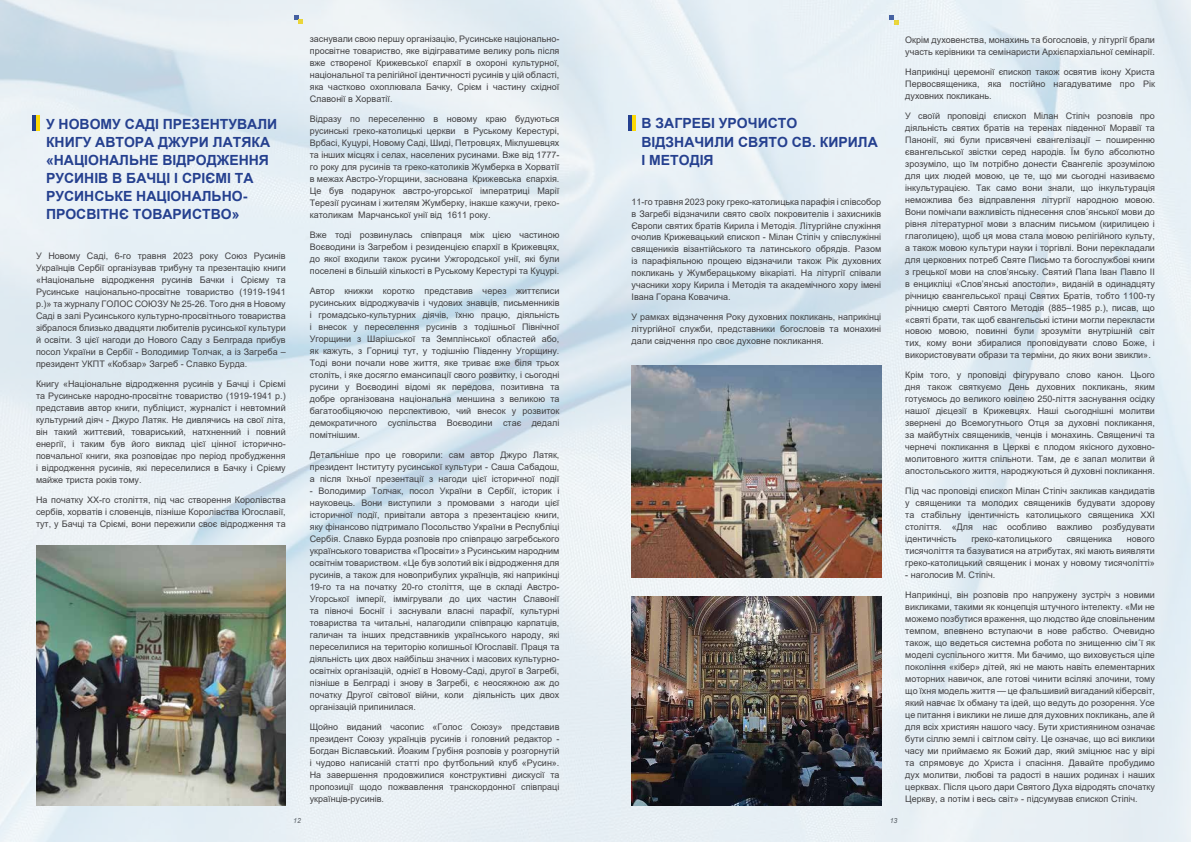
<style>
.page{position:relative;width:1191px;height:842px;background:#fff}
.page>*{position:absolute;margin:0;border:0;box-sizing:border-box;transform-origin:0 0}
.t1{font:700 14px/18px "Arial";color:#25408f}
.t2{font:9px/12px "Arial";color:#414042;text-align:justify}
.t3{font:italic 7px "Arial";color:#414042}
</style>
<div class="page">
<img style="left:0;top:0;width:1191px;height:842px">
<img style="left:36px;top:545px;width:250px;height:261px">
<img style="left:631px;top:365px;width:250px;height:213px">
<img style="left:631px;top:597px;width:250px;height:209px">
<hr style="left:628px;top:115px;width:3px;height:15px;background:#25408f">
<hr style="left:632px;top:115px;width:3px;height:15px;background:#fdd905">
<hr style="left:32px;top:115px;width:4px;height:15px;background:#25408f">
<hr style="left:36px;top:115px;width:4px;height:15px;background:#fdd905">
<h1 class="t1" style="left:46px;top:115px;width:233px">У НОВОМУ САДІ ПРЕЗЕНТУВАЛИ<br>КНИГУ АВТОРА ДЖУРИ ЛАТЯКА «НАЦІОНАЛЬНЕ ВІДРОДЖЕННЯ<br>РУСИНІВ В БАЧЦІ І СРІЄМІ ТА<br>РУСИНСЬКЕ НАЦІОНАЛЬНО-<br>ПРОСВІТНЄ ТОВАРИСТВО»</h1>
<p class="t2" style="left:36px;top:249px;width:251px">У Новому Саді, 6-го травня 2023 року Союз Русинів Українців Сербії організував трибуну та презентацію книги «Національне відродження русинів Бачки і Срієму та Русинське національно-просвітне товариство (1919-1941 р.)» та журналу ГОЛОС СОЮЗУ № 25-26. Того дня в Новому Саді в залі Русинського культурно-просвітнього товариства зібралося близько двадцяти любителів русинської культури й освіти. З цієї нагоди до Нового Саду з Белграда прибув посол України в Сербії - Володимир Толчак, а із Загреба – президент УКПТ «Кобзар» Загреб - Славко Бурда.</p>
<p class="t2" style="left:36px;top:377px;width:251px">Книгу «Національне відродження русинів у Бачці і Сріємі та Русинське народно-просвітнє товариство (1919-1941 р.) представив автор книги, публіцист, журналіст і невтомний культурний діяч - Джуро Латяк. Не дивлячись на свої літа, він такий життєвий, товариський, натхненний і повний енергії, і таким був його виклад цієї цінної історично&shy;повчальної книги, яка розповідає про період пробудження і відродження русинів, які переселилися в Бачку і Срієму майже триста років тому.</p>
<p class="t2" style="left:36px;top:493px;width:251px">На початку XX-го століття, під час створення Королівства сербів, хорватів і словенців, пізніше Королівства Югославії, тут, у Бачці та Сріємі, вони пережили своє відродження та</p>
<p class="t2" style="left:310px;top:33px;width:251px">заснували свою першу організацію, Русинське національно&shy;просвітне товариство, яке відіграватиме велику роль після вже створеної Крижевської єпархії в охороні культурної, національної та релігійної ідентичності русинів у цій області, яка частково охоплювала Бачку, Срієм і частину східної Славонії в Хорватії.</p>
<p class="t2" style="left:310px;top:113px;width:251px">Відразу по переселенню в новому краю будуються русинські греко-католицькі церкви в Руському Керестурі, Врбасі, Куцурі, Новому Саді, Шиді, Петровцях, Міклушевцях та інших місцях і селах, населених русинами. Вже від 1777- го року для русинів та греко-католиків Жумберка в Хорватії в межах Австро-Угорщини, заснована Крижевська єпархія.<br>Це був подарунок австро-угорської імператриці Марії Терезії русинам і жителям Жумберку, інакше кажучи, греко&shy;католикам Марчанської унії від 1611 року.</p>
<p class="t2" style="left:310px;top:229px;width:251px">Вже тоді розвинулась співпраця між цією частиною Воєводини із Загребом і резиденцією єпархії в Крижевцях, до якої входили також русини Ужгородської унії, які були поселені в більшій кількості в Руському Керестурі та Куцурі.</p>
<p class="t2" style="left:310px;top:285px;width:251px">Автор книжки коротко представив через життєписи русинських відроджувачів і чудових знавців, письменників і громадсько-культурних діячів, їхню працю, діяльність і внесок у переселення русинів з тодішньої Північної Угорщини з Шарішської та Земплінської областей або, як кажуть, з Горниці тут, у тодішнію Південну Угорщину.<br>Тоді вони почали нове життя, яке триває вже біля трьох століть, і яке досягло емансипації свого розвитку, і сьогодні русини у Воєводині відомі як передова, позитивна та добре організована національна меншина з великою та багатообіцяючою перспективою, чий внесок у розвиток демократичного суспільства Воєводини стає дедалі помітнішим.</p>
<p class="t2" style="left:310px;top:449px;width:251px">Детальніше про це говорили: сам автор Джуро Латяк, президент Інституту русинської культури - Саша Сабадош, а після їхньої презентації з нагоди цієї історичної події</p>
<p class="t2" style="left:310px;top:485px;width:251px">- Володимир Толчак, посол України в Сербії, історик і науковець. Вони виступили з промовами з нагоди цієї історичної події, привітали автора з презентацією книги, яку фінансово підтримало Посольство України в Республіці Сербія. Славко Бурда розповів про співпрацю загребського українського товариства «Просвіти» з Русинським народним освітнім товариством. «Це був золотий вік і відродження для русинів, а також для новоприбулих українців, які наприкінці 19-го та на початку 20-го століття, ще в складі Австро-Угорської імперії, іммігрували до цих частин Славонії та півночі Боснії і заснували власні парафії, культурні товариства та читальні, налагодили співпрацю карпатців, галичан та інших представників українського народу, які переселилися на територію колишньої Югославії. Праця та діяльність цих двох найбільш значних і масових культурно&shy;освітніх організацій, однієї в Новому-Саді, другої в Загребі, пізніше в Белграді і знову в Загребі, є неосяжною аж до початку Другої світової війни, коли діяльність цих двох організацій припинилася.</p>
<p class="t2" style="left:310px;top:721px;width:251px">Щойно виданий часопис «Голос Союзу» представив президент Союзу українців русинів і головний редактор - Богдан Віславський. Йоаким Грубіня розповів у розгорнутій і чудово написаній статті про футбольний клуб «Русин».<br>На завершення продовжилися конструктивні дискусії та пропозиції щодо пожвавлення транскордонної співпраці українців-русинів.</p>
<h1 class="t1" style="left:641px;top:115px;width:238px">В ЗАГРЕБІ УРОЧИСТО<br>ВІДЗНАЧИЛИ СВЯТО СВ. КИРИЛА<br>І МЕТОДІЯ</h1>
<p class="t2" style="left:631px;top:195px;width:251px">11-го травня 2023 року греко-католицька парафія і співсобор в Загребі відзначили свято своїх покровителів і захисників Європи святих братів Кирила і Методія. Літургійне служіння очолив Крижевацький єпископ - Мілан Стіпіч у співслужінні священиків візантійського та латинського обрядів. Разом із парафіяльною прощею відзначили також Рік духовних покликань у Жумберацькому вікаріаті. На літургії співали учасники хору Кирила і Методія та академічного хору імені Івана Горана Ковачича.</p>
<p class="t2" style="left:631px;top:311px;width:251px">У рамках відзначення Року духовних покликань, наприкінці літургійної служби, представники богословів та монахині дали свідчення про своє духовне покликання.</p>
<p class="t2" style="left:905px;top:33px;width:251px">Окрім духовенства, монахинь та богословів, у літургії брали участь керівники та семінаристи Архієпархіальної семінарії.</p>
<p class="t2" style="left:905px;top:65px;width:251px">Наприкінці церемонії єпископ також освятив ікону Христа Первосвященика, яка постійно нагадуватиме про Рік духовних покликань.</p>
<p class="t2" style="left:905px;top:109px;width:251px">У своїй проповіді єпископ Мілан Стіпіч розповів про діяльність святих братів на теренах південної Моравії та Панонії, які були присвячені євангелізації – поширенню євангельської звістки серед народів. Їм було абсолютно зрозуміло, що їм потрібно донести Євангеліє зрозумілою для цих людей мовою, це те, що ми сьогодні називаємо інкультурацією. Так само вони знали, що інкультурація неможлива без відправлення літургії народною мовою.<br>Вони помічали важливість піднесення слов´янської мови до рівня літературної мови з власним письмом (кирилицею і глаголицею), щоб ця мова стала мовою релігійного культу, а також мовою культури науки і торгівлі. Вони перекладали для церковних потреб Святе Письмо та богослужбові книги з грецької мови на слов’янську. Святий Папа Іван Павло ІІ в енцикліці «Слов’янські апостоли», виданій в одинадцяту річницю євангельської праці Святих Братів, тобто 1100-ту річницю смерті Святого Методія (885–1985 р.), писав, що «святі брати, так щоб євангельські істини могли перекласти новою мовою, повинні були зрозуміти внутрішній світ тих, кому вони збиралися проповідувати слово Боже, і використовувати образи та терміни, до яких вони звикли».</p>
<p class="t2" style="left:905px;top:369px;width:251px">Крім того, у проповіді фігурувало слово канон. Цього дня також святкуємо День духовних покликань, яким готуємось до великого ювілею 250-ліття заснування осідку нашої дієцезії в Крижевцях. Наші сьогоднішні молитви звернені до Всемогутнього Отця за духовні покликання, за майбутніх священиків, ченців і монахинь. Священичі та чернечі покликання в Церкві є плодом якісного духовно&shy;молитовного життя спільноти. Там, де є запал молитви й апостольського життя, народжуються й духовні покликання.</p>
<p class="t2" style="left:905px;top:485px;width:251px">Під час проповіді єпископ Мілан Стіпіч закликав кандидатів у священики та молодих священиків будувати здорову та стабільну ідентичність католицького священика ХХІ століття. «Для нас особливо важливо розбудувати ідентичність</p>
<p class="t2" style="left:905px;top:533px;width:251px;text-indent:222px">нового тисячоліття та базуватися на атрибутах, які мають виявляти греко-католицький священик і монах у новому тисячолітті»</p>
<p class="t2" style="left:905px;top:569px;width:92px">- наголосив М. Стіпіч.</p>
<p class="t2" style="left:905px;top:589px;width:251px">Наприкінці, він розповів про напружену зустріч з новими викликами, такими як концепція штучного інтелекту. «Ми не можемо позбутися враження, що людство йде сповільненим темпом, впевнено вступаючи в нове рабство. Очевидно також, що ведеться системна робота по знищенню сім´ї як моделі суспільного життя. Ми бачимо, що виховується ціле покоління «кібер» дітей, які не мають навіть елементарних моторних навичок, але готові чинити всілякі злочини, тому що їхня модель життя — це фальшивий вигаданий кіберсвіт, який навчає їх обману та ідей, що ведуть до розорення. Усе це питання і виклики не лише для духовних покликань, але й для всіх християн нашого часу. Бути християнином означає бути сіллю землі і світлом світу. Це означає, що всі виклики часу ми приймаємо як Божий дар, який зміцнює нас у вірі та спрямовує до Христа і спасіння. Давайте пробудимо дух молитви, любові та радості в наших родинах і наших церквах. Після цього дари Святого Духа відродять спочатку Церкву, а потім і весь світ» - підсумував єпископ Стіпіч.</p>
<p class="t2" style="left:971px;top:533px;width:82px">греко-католицького</p>
<p class="t2" style="left:1066px;top:533px;width:47px">священика</p>
<p class="t3" style="left:293px;top:816px;width:9px">12</p>
<p class="t3" style="left:889px;top:816px;width:9px">13</p>
</div>
